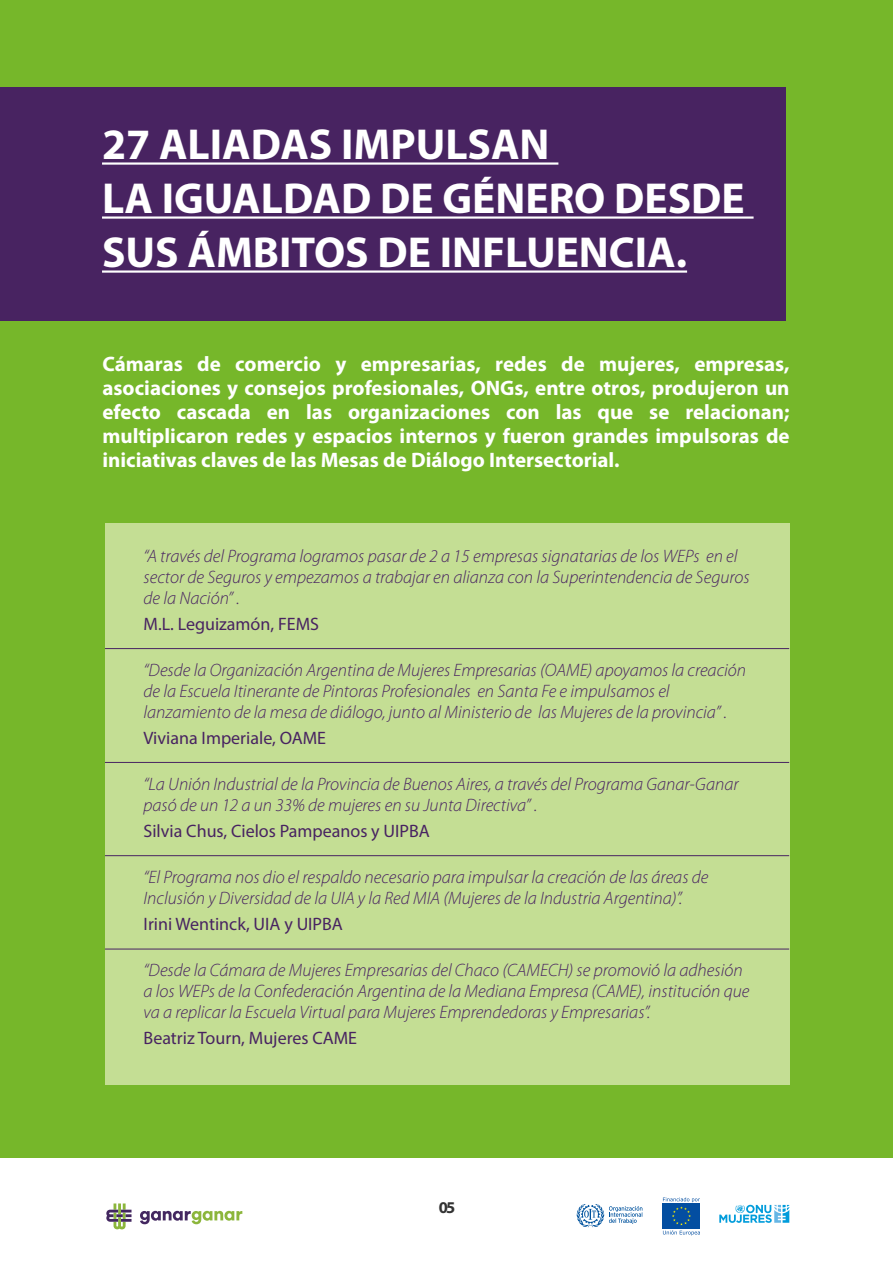
<style>
.page{position:relative;width:893px;height:1263px;background:#fff}
.page>*{position:absolute;margin:0;border:0;box-sizing:border-box;transform-origin:0 0}
.t1{font:700 43.5px/54px "Myriad Pro";color:#fff}
.t2{font:700 21px/24px "Myriad Pro";color:#fff;text-align:justify}
.t3{font:italic 300 18px/21px "Myriad Pro";color:#482361}
.t4{font:18px "Myriad Pro";color:#482361}
.t5{font:700 16.5px "Myriad Pro";color:#333}
</style>
<div class="page">
<div style="left:0;top:0;width:893px;height:1157px;background:#76b72a"></div>
<div style="left:105px;top:523px;width:685px;height:561px;background:#c4de94"></div>
<div style="left:0;top:87px;width:786px;height:234px;background:#482361"></div>
<hr style="left:102px;top:162px;width:456px;height:3px;background:#fff">
<hr style="left:102px;top:216px;width:652px;height:3px;background:#fff">
<hr style="left:102px;top:270px;width:585px;height:3px;background:#fff">
<svg style="left:577px;top:1204px;width:66px;height:23px"></svg>
<svg style="left:663px;top:1197px;width:37px;height:38px"></svg>
<svg style="left:719px;top:1205px;width:70px;height:18px"></svg>
<svg style="left:106px;top:1203px;width:26px;height:26px"></svg>
<svg style="left:140px;top:1211px;width:102px;height:13px"></svg>
<hr style="left:105px;top:949px;width:684px;height:1px;background:#482361">
<hr style="left:105px;top:855px;width:684px;height:1px;background:#482361">
<hr style="left:105px;top:648px;width:684px;height:1px;background:#482361">
<hr style="left:105px;top:762px;width:684px;height:1px;background:#482361">
<h1 class="t1" style="left:102px;top:116px;width:644px">27 ALIADAS IMPULSAN<br>LA IGUALDAD DE GÉNERO DESDE<br>SUS ÁMBITOS DE INFLUENCIA.</h1>
<p class="t2" style="left:102px;top:351px;width:689px">Cámaras de comercio y empresarias, redes de mujeres, empresas, asociaciones y consejos profesionales, ONGs, entre otros, produjeron un efecto cascada en las organizaciones con las que se relacionan; multiplicaron redes y espacios internos y fueron grandes impulsoras de iniciativas claves de las Mesas de Diálogo Intersectorial.</p>
<p class="t3" style="left:144px;top:546px;width:608px">“A través del Programa logramos pasar de 2 a 15 empresas signatarias de los WEPs en el sector de Seguros y empezamos a trabajar en alianza con la Superintendencia de Seguros de la Nación” .</p>
<p class="t4" style="left:144px;top:613px;width:177px">M.L. Leguizamón, FEMS</p>
<p class="t3" style="left:144px;top:660px;width:604px">“Desde la Organización Argentina de Mujeres Empresarias (OAME) apoyamos la creación de la Escuela Itinerante de Pintoras Profesionales en Santa Fe e impulsamos el lanzamiento de la mesa de diálogo, junto al Ministerio de las Mujeres de la provincia” .</p>
<p class="t4" style="left:144px;top:727px;width:184px">Viviana Imperiale, OAME</p>
<p class="t3" style="left:144px;top:774px;width:596px">“La Unión Industrial de la Provincia de Buenos Aires, a través del Programa Ganar-Ganar pasó de un 12 a un 33% de mujeres en su Junta Directiva” .</p>
<p class="t4" style="left:144px;top:820px;width:288px">Silvia Chus, Cielos Pampeanos y UIPBA</p>
<p class="t3" style="left:144px;top:867px;width:566px">“El Programa nos dio el respaldo necesario para impulsar la creación de las áreas de<br>Inclusión y Diversidad de la UIA y la Red MIA (Mujeres de la Industria Argentina)”.</p>
<p class="t4" style="left:144px;top:913px;width:201px">Irini Wentinck, UIA y UIPBA</p>
<p class="t3" style="left:144px;top:960px;width:607px">“Desde la Cámara de Mujeres Empresarias del Chaco (CAMECH) se promovió la adhesión a los WEPs de la Confederación Argentina de la Mediana Empresa (CAME), institución que va a replicar la Escuela Virtual para Mujeres Emprendedoras y Empresarias”.</p>
<p class="t4" style="left:144px;top:1027px;width:215px">Beatriz Tourn, Mujeres CAME</p>
<p class="t5" style="left:439px;top:1197px;width:18px">05</p>
</div>
